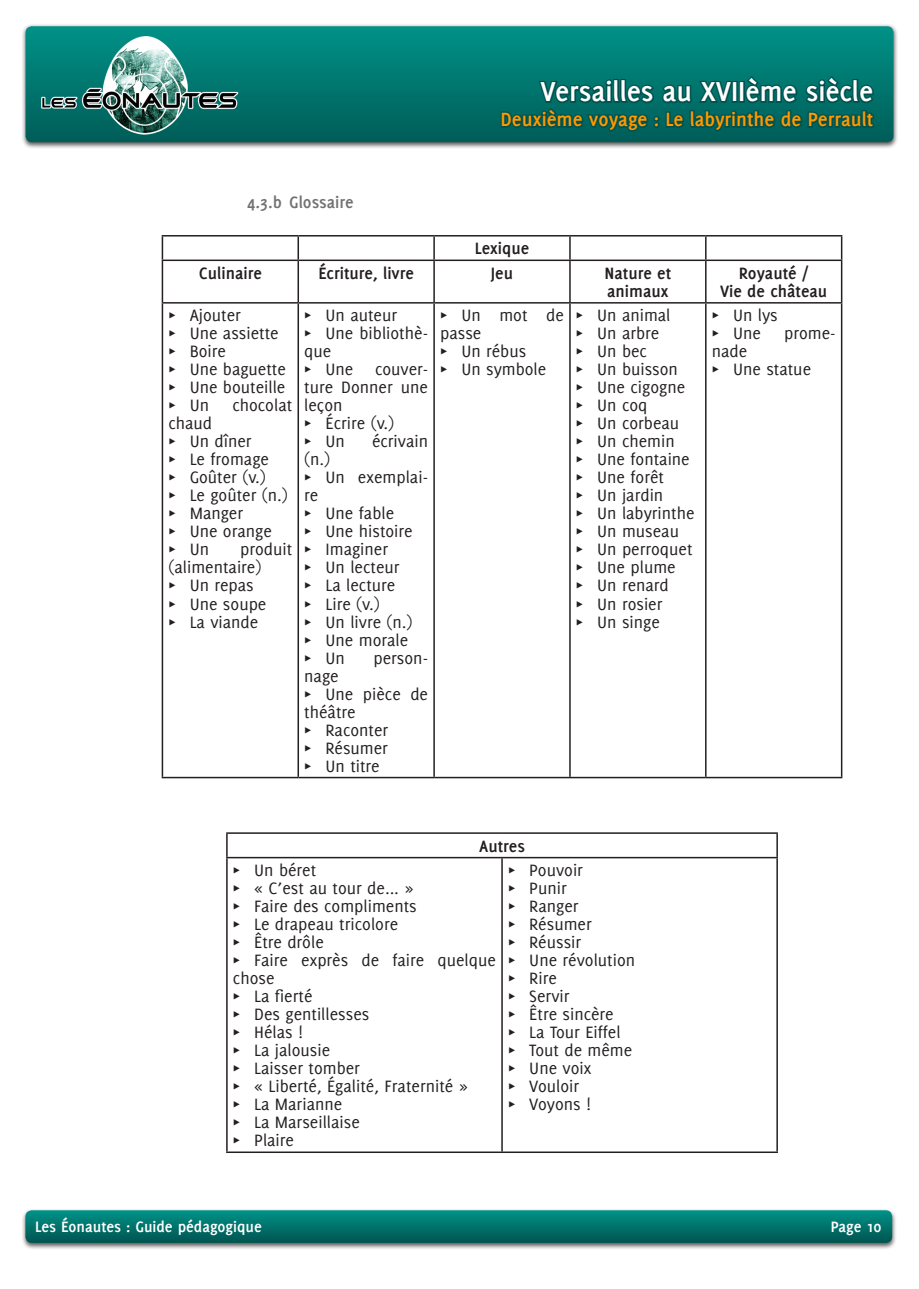
<style>
.page{position:relative;width:919px;height:1289px;background:#fff}
.page>*{position:absolute;margin:0;border:0;box-sizing:border-box;transform-origin:0 0}
.t1{font:700 30px "Delicious";color:#fff}
.t2{font:700 21px "Delicious";color:#fe9900}
.t3{font:18px/18px "Delicious";color:#231f20}
.t4{font:700 18px/18px "Delicious";color:#231f20}
.t5{font:700 18px "Delicious";color:#727272}
.t6{font:700 16.5px "Delicious";color:#fff}
</style>
<div class="page">
<div style="left:21px;top:24px;width:876px;height:125px;background:#231f20;opacity:.75"></div>
<svg style="left:26px;top:26px;width:867px;height:116px;background:#007c74"></svg>
<div style="left:21px;top:1207px;width:875px;height:42px;background:#231f20;opacity:.75"></div>
<svg style="left:25px;top:1210px;width:867px;height:32px;background:#02746d"></svg>
<img style="left:41px;top:36px;width:198px;height:98px">
<svg style="left:499px;top:73px;width:377px;height:76px;background:#106964"></svg>
<hr style="left:162px;top:235px;width:136px;height:1px;background:#231f20">
<svg style="left:162px;top:236px;width:1px;height:23px"></svg>
<hr style="left:298px;top:235px;width:136px;height:1px;background:#231f20">
<hr style="left:297px;top:236px;width:2px;height:23px;background:#231f20">
<hr style="left:434px;top:235px;width:136px;height:1px;background:#231f20">
<hr style="left:433px;top:236px;width:2px;height:23px;background:#231f20">
<hr style="left:570px;top:235px;width:135px;height:1px;background:#231f20">
<svg style="left:569px;top:236px;width:1px;height:23px"></svg>
<hr style="left:705px;top:235px;width:137px;height:1px;background:#231f20">
<svg style="left:705px;top:236px;width:1px;height:23px"></svg>
<hr style="left:840px;top:236px;width:2px;height:23px;background:#231f20">
<hr style="left:162px;top:259px;width:136px;height:2px;background:#231f20">
<hr style="left:162px;top:261px;width:1px;height:41px;background:#231f20">
<hr style="left:298px;top:259px;width:136px;height:2px;background:#231f20">
<hr style="left:297px;top:261px;width:2px;height:41px;background:#231f20">
<hr style="left:434px;top:259px;width:136px;height:2px;background:#231f20">
<hr style="left:433px;top:261px;width:2px;height:41px;background:#231f20">
<hr style="left:570px;top:259px;width:135px;height:2px;background:#231f20">
<hr style="left:569px;top:261px;width:1px;height:41px;background:#231f20">
<hr style="left:705px;top:259px;width:137px;height:2px;background:#231f20">
<hr style="left:705px;top:261px;width:1px;height:41px;background:#231f20">
<hr style="left:840px;top:261px;width:2px;height:41px;background:#231f20">
<hr style="left:162px;top:302px;width:136px;height:1px;background:#231f20">
<hr style="left:162px;top:303px;width:1px;height:473px;background:#231f20">
<hr style="left:298px;top:302px;width:136px;height:1px;background:#231f20">
<hr style="left:297px;top:303px;width:2px;height:473px;background:#231f20">
<hr style="left:434px;top:302px;width:136px;height:1px;background:#231f20">
<hr style="left:433px;top:303px;width:2px;height:473px;background:#231f20">
<hr style="left:570px;top:302px;width:135px;height:1px;background:#231f20">
<hr style="left:569px;top:303px;width:1px;height:473px;background:#231f20">
<hr style="left:705px;top:302px;width:137px;height:1px;background:#231f20">
<hr style="left:705px;top:303px;width:1px;height:473px;background:#231f20">
<hr style="left:840px;top:303px;width:2px;height:473px;background:#231f20">
<hr style="left:162px;top:776px;width:136px;height:2px;background:#231f20">
<hr style="left:298px;top:776px;width:136px;height:2px;background:#231f20">
<hr style="left:434px;top:776px;width:136px;height:2px;background:#231f20">
<hr style="left:570px;top:776px;width:135px;height:2px;background:#231f20">
<hr style="left:705px;top:776px;width:137px;height:2px;background:#231f20">
<hr style="left:226px;top:832px;width:276px;height:1px;background:#231f20">
<hr style="left:226px;top:833px;width:2px;height:23px;background:#231f20">
<hr style="left:502px;top:832px;width:275px;height:1px;background:#231f20">
<svg style="left:776px;top:833px;width:1px;height:23px"></svg>
<hr style="left:226px;top:856px;width:276px;height:2px;background:#231f20">
<hr style="left:226px;top:858px;width:2px;height:293px;background:#231f20">
<hr style="left:502px;top:856px;width:275px;height:2px;background:#231f20">
<hr style="left:501px;top:858px;width:1px;height:293px;background:#231f20">
<hr style="left:776px;top:858px;width:1px;height:293px;background:#231f20">
<hr style="left:226px;top:1151px;width:276px;height:1px;background:#231f20">
<hr style="left:502px;top:1151px;width:275px;height:1px;background:#231f20">
<p class="t5" style="left:247px;top:191px;width:108px">3.3.b Glossaire</p>
<h1 class="t1" style="left:540px;top:74px;width:334px">Versailles au XVIIème siècle</h1>
<p class="t2" style="left:500px;top:107px;width:374px">Deuxième voyage : Le labyrinthe de Perrault</p>
<p class="t4" style="left:475px;top:239px;width:56px">Lexique</p>
<p class="t4" style="left:199px;top:264px;width:64px">Culinaire</p>
<p class="t4" style="left:318px;top:264px;width:97px">Écriture, livre</p>
<p class="t4" style="left:491px;top:264px;width:24px">Jeu</p>
<p class="t4" style="left:604px;top:264px;width:68px">Nature et animaux</p>
<p class="t4" style="left:720px;top:264px;width:108px;text-align:center">Royauté /<br>Vie de château</p>
<p class="t3" style="left:168px;top:306px;width:119px">π Ajouter<br>π Une assiette π Boire<br>π Une baguette π Une bouteille π Un</p>
<p class="t3" style="left:440px;top:306px;width:125px">π Un mot de passe<br>π Un rébus<br>π Un symbole</p>
<p class="t3" style="left:576px;top:306px;width:120px">π Un animal<br>π Un arbre<br>π Un bec<br>π Un buisson<br>π Une cigogne π Un coq<br>π Un corbeau<br>π Un chemin<br>π Une fontaine π Une forêt<br>π Un jardin<br>π Un labyrinthe π Un museau<br>π Un perroquet π Une plume<br>π Un renard<br>π Un rosier<br>π Un singe</p>
<p class="t3" style="left:711px;top:306px;width:68px">π Un lys π Une</p>
<p class="t3" style="left:304px;top:306px;width:125px">π Un auteur<br>π Une bibliothè&shy;que<br>π Une couver&shy;ture Donner une leçon<br>π Écrire (v.)<br>π Un</p>
<p class="t3" style="left:784px;top:324px;width:53px">prome-</p>
<p class="t3" style="left:711px;top:342px;width:101px">nade<br>π Une statue</p>
<p class="t3" style="left:232px;top:396px;width:61px">chocolat</p>
<p class="t3" style="left:168px;top:414px;width:121px">chaud<br>π Un dîner<br>π Le fromage<br>π Goûter (v.)<br>π Le goûter (n.) π Manger<br>π Une orange<br>π Un</p>
<p class="t3" style="left:372px;top:432px;width:58px">écrivain</p>
<p class="t3" style="left:304px;top:450px;width:125px">(n.)<br>π Un exemplai&shy;re<br>π Une fable<br>π Une histoire<br>π Imaginer<br>π Un lecteur<br>π La lecture<br>π Lire (v.)<br>π Un livre (n.)<br>π Une morale<br>π Un</p>
<p class="t3" style="left:168px;top:540px;width:125px;text-indent:72px">produit (alimentaire)<br>π Un repas<br>π Une soupe<br>π La viande</p>
<p class="t3" style="left:373px;top:648px;width:56px">person-</p>
<p class="t3" style="left:304px;top:666px;width:125px">nage<br>π Une pièce de théâtre<br>π Raconter<br>π Résumer<br>π Un titre</p>
<p class="t4" style="left:479px;top:836px;width:47px">Autres</p>
<p class="t3" style="left:233px;top:861px;width:264px">π Un béret<br>π « C’est au tour de... »<br>π Faire des compliments<br>π Le drapeau tricolore<br>π Être drôle<br>π Faire exprès de faire quelque chose<br>π La fierté<br>π Des gentillesses<br>π Hélas !<br>π La jalousie<br>π Laisser tomber<br>π « Liberté, Égalité, Fraternité »<br>π La Marianne<br>π La Marseillaise<br>π Plaire</p>
<p class="t3" style="left:508px;top:861px;width:129px">π Pouvoir<br>π Punir<br>π Ranger<br>π Résumer<br>π Réussir<br>π Une révolution π Rire<br>π Servir<br>π Être sincère<br>π La Tour Eiffel<br>π Tout de même π Une voix<br>π Vouloir<br>π Voyons !</p>
<p class="t6" style="left:35px;top:1217px;width:228px">Les Éonautes : Guide pédagogique</p>
<p class="t6" style="left:830px;top:1217px;width:52px">Page 10</p>
</div>
